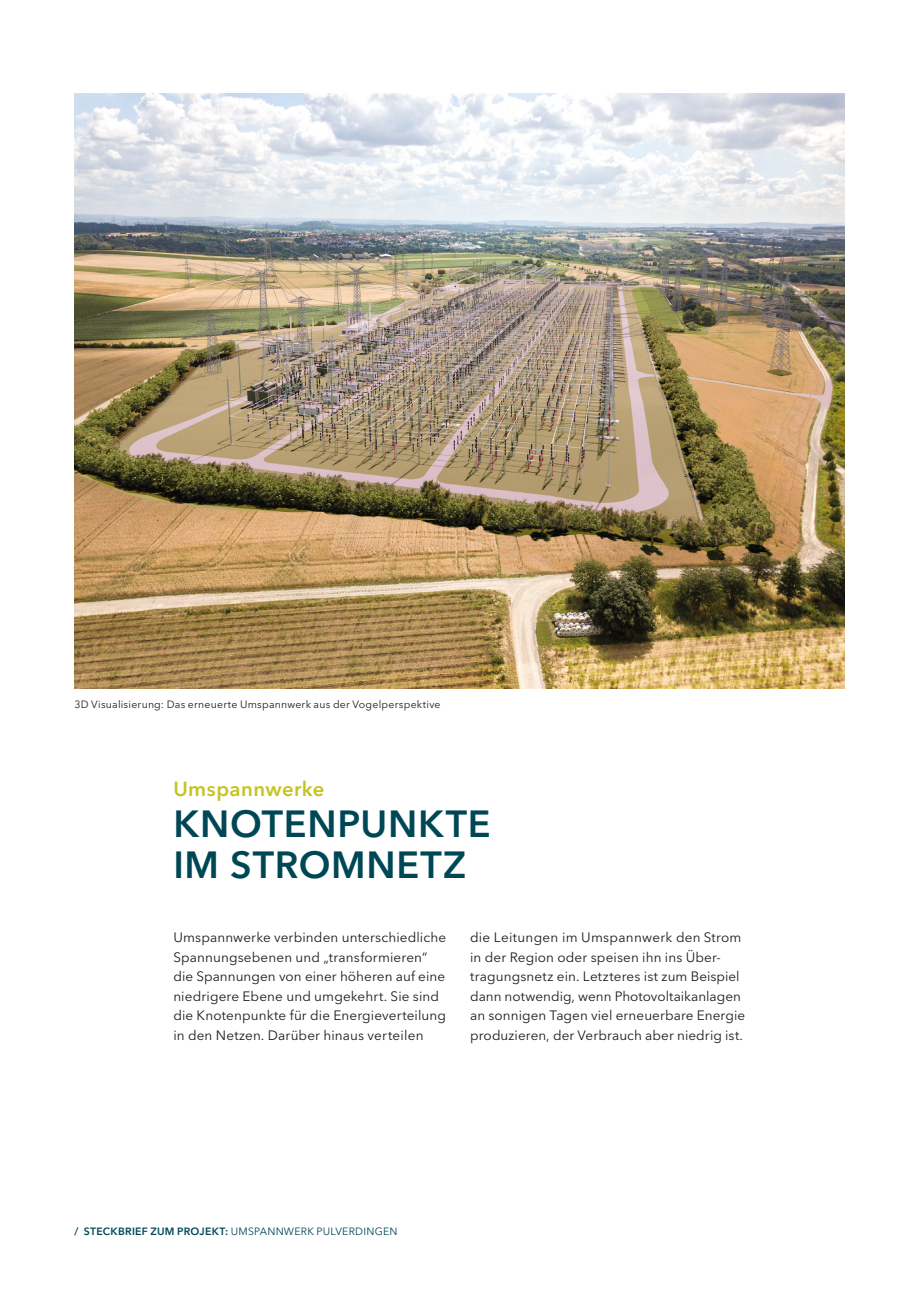
<style>
.page{position:relative;width:919px;height:1289px;background:#fff}
.page>*{position:absolute;margin:0;border:0;box-sizing:border-box;transform-origin:0 0}
.t1{font:600 37.5px/41.2px "Avenir Next LT Pro";letter-spacing:.02em;color:#004756}
.t2{font:600 20.25px "Avenir Next LT Pro";letter-spacing:.02em;color:#c5c422}
.t3{font:13.5px/19.5px "Avenir Next LT Pro";letter-spacing:.01em;color:#1d1d1b}
.t4{font:10.5px "Avenir Next LT Pro";letter-spacing:.02em;color:#1d1d1b}
.t5{font:10.5px "Avenir Next LT Pro";letter-spacing:.025em;color:#004756}
.s1{font-weight:600}
</style>
<div class="page">
<img style="left:74px;top:94px;width:770px;height:594px">
<p class="t4" style="left:74px;top:698px;width:367px">3D Visualisierung: Das erneuerte Umspannwerk aus der Vogelperspektive</p>
<h2 class="t2" style="left:173px;top:776px;width:153px">Umspannwerke</h2>
<h1 class="t1" style="left:173px;top:803px;width:319px">KNOTENPUNKTE<br>IM STROMNETZ</h1>
<p class="t3" style="left:173px;top:927px;width:274px">Umspannwerke verbinden unterschiedliche Spannungsebenen und „transformieren“ die Spannungen von einer höheren auf eine niedrigere Ebene und umgekehrt. Sie sind die Knotenpunkte für die Energieverteilung in den Netzen. Darüber hinaus verteilen</p>
<p class="t3" style="left:470px;top:927px;width:276px">die Leitungen im Umspannwerk den Strom in der Region oder speisen ihn ins Über&shy;tragungsnetz ein. Letzteres ist zum Beispiel dann notwendig, wenn Photovoltaikanlagen an sonnigen Tagen viel erneuerbare Energie produzieren, der Verbrauch aber niedrig ist.</p>
<p class="t5" style="left:74px;top:1224px;width:324px"><span class="s1">/ STECKBRIEF ZUM PROJEKT:</span> UMSPANNWERK PULVERDINGEN</p>
</div>
